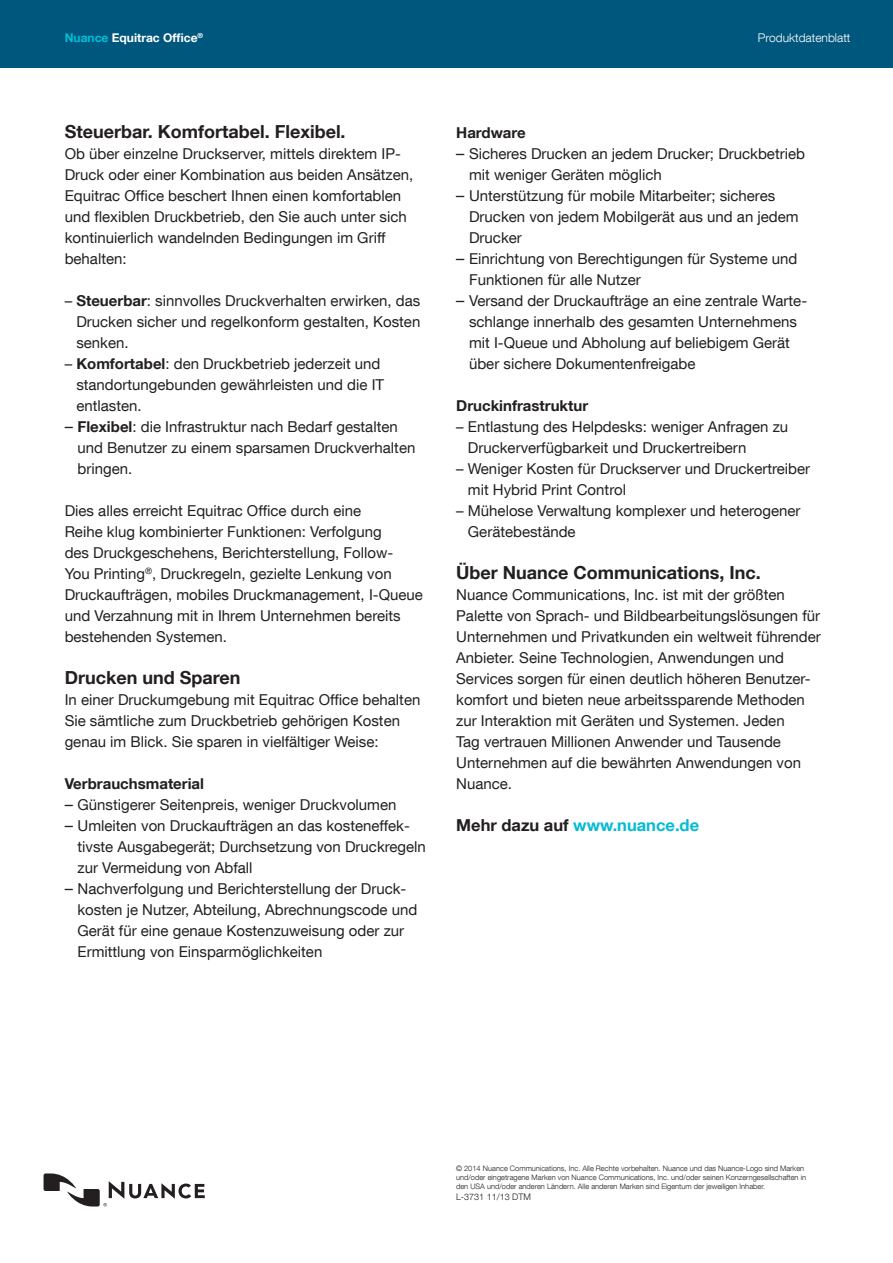
<style>
.page{position:relative;width:893px;height:1263px;background:#fff}
.page>*{position:absolute;margin:0;border:0;box-sizing:border-box;transform-origin:0 0}
.t1{font:700 18px "Helvetica Neue LT Com";color:#231f20}
.t2{font:700 16.5px "Helvetica Neue LT Com";color:#05bbd3}
.t3{font:15px/21px "Helvetica Neue LT Com";color:#231f20}
.t4{font:700 15px "Helvetica Neue LT Com";color:#231f20}
.t5{font:700 12px "Helvetica Neue LT Com";color:#fff}
.t6{font:300 12px "Helvetica Neue LT Com";color:#fff}
.t7{font:300 9px "Helvetica Neue LT Com";color:#231f20}
.t8{font:300 7.5px/9px "Helvetica Neue LT Com";color:#231f20}
.t9{font:700 7.05px "Helvetica Neue LT Com";color:#fff}
.s1{color:#00bfd7}
.s2{font-weight:700}
.s3{font-size:16.5px}
.s4{color:#231f20}
</style>
<div class="page">
<svg style="left:44px;top:1173px;width:161px;height:33px"></svg>
<div style="left:0;top:0;width:893px;height:68px;background:#00577d"></div>
<p class="t9" style="left:198px;top:31px;width:7px">®</p>
<p class="t5" style="left:65px;top:30px;width:134px"><span class="s1">Nuance</span> Equitrac Office</p>
<p class="t6" style="left:758px;top:31px;width:94px">Produktdatenblatt</p>
<p class="t1" style="left:65px;top:120px;width:282px">Steuerbar. Komfortabel. Flexibel.</p>
<p class="t3" style="left:65px;top:143px;width:350px">Ob über einzelne Druckserver, mittels direktem IP-Druck oder einer Kombination aus beiden Ansätzen, Equitrac Office beschert Ihnen einen komfortablen und flexiblen Druckbetrieb, den Sie auch unter sich kontinuierlich wandelnden Bedingungen im Griff behalten:</p>
<p class="t3" style="left:76px;top:290px;width:345px;text-align:justify;text-indent:-12px">– <span class="s2">Steuerbar</span>: sinnvolles Druckverhalten erwirken, das Drucken sicher und regelkonform gestalten, Kosten senken.</p>
<p class="t3" style="left:76px;top:353px;width:309px;text-indent:-12px">– <span class="s2">Komfortabel</span>: den Druckbetrieb jederzeit und standortungebunden gewährleisten und die IT entlasten.</p>
<p class="t3" style="left:78px;top:416px;width:339px;text-indent:-13px"><span class="s3">–</span> <span class="s2">Flexibel</span>: die Infrastruktur nach Bedarf gestalten und Benutzer zu einem sparsamen Druckverhalten bringen.</p>
<p class="t3" style="left:65px;top:500px;width:360px">Dies alles erreicht Equitrac Office durch eine<br>Reihe klug kombinierter Funktionen: Verfolgung<br>des Druckgeschehens, Berichterstellung, Follow-<br>You Printing<sup>®</sup>, Druckregeln, gezielte Lenkung von Druckaufträgen, mobiles Druckmanagement, I-Queue und Verzahnung mit in Ihrem Unternehmen bereits bestehenden Systemen.</p>
<p class="t1" style="left:65px;top:666px;width:177px">Drucken und Sparen</p>
<p class="t3" style="left:65px;top:689px;width:357px">In einer Druckumgebung mit Equitrac Office behalten<br>Sie sämtliche zum Druckbetrieb gehörigen Kosten genau im Blick. Sie sparen in vielfältiger Weise:</p>
<p class="t4" style="left:65px;top:774px;width:141px">Verbrauchsmaterial</p>
<p class="t3" style="left:65px;top:794px;width:333px"><span class="s3">–</span> Günstigerer Seitenpreis, weniger Druckvolumen</p>
<p class="t3" style="left:78px;top:815px;width:350px;text-indent:-13px"><span class="s3">–</span> Umleiten von Druckaufträgen an das kosteneffek&shy;tivste Ausgabegerät; Durchsetzung von Druckregeln zur Vermeidung von Abfall</p>
<p class="t3" style="left:78px;top:878px;width:341px;text-indent:-13px"><span class="s3">–</span> Nachverfolgung und Berichterstellung der Druck&shy;kosten je Nutzer, Abteilung, Abrechnungscode und Gerät für eine genaue Kostenzuweisung oder zur Ermittlung von Einsparmöglichkeiten</p>
<p class="t4" style="left:456px;top:123px;width:71px">Hardware</p>
<p class="t3" style="left:469px;top:143px;width:337px;text-indent:-13px"><span class="s3">–</span> Sicheres Drucken an jedem Drucker; Druckbetrieb mit weniger Geräten möglich</p>
<p class="t3" style="left:469px;top:185px;width:331px;text-indent:-13px"><span class="s3">–</span> Unterstützung für mobile Mitarbeiter; sicheres<br>Drucken von jedem Mobilgerät aus und an jedem<br>Drucker</p>
<p class="t3" style="left:469px;top:248px;width:330px;text-indent:-13px"><span class="s3">–</span> Einrichtung von Berechtigungen für Systeme und<br>Funktionen für alle Nutzer</p>
<p class="t3" style="left:469px;top:290px;width:340px;text-indent:-13px"><span class="s3">–</span> Versand der Druckaufträge an eine zentrale Warte&shy;schlange innerhalb des gesamten Unternehmens mit I-Queue und Abholung auf beliebigem Gerät über sichere Dokumentenfreigabe</p>
<p class="t4" style="left:456px;top:396px;width:133px">Druckinfrastruktur</p>
<p class="t3" style="left:468px;top:416px;width:322px;text-indent:-12px">– Entlastung des Helpdesks: weniger Anfragen zu<br>Druckerverfügbarkeit und Druckertreibern</p>
<p class="t3" style="left:468px;top:458px;width:344px;text-indent:-12px">– Weniger Kosten für Druckserver und Druckertreiber mit Hybrid Print Control</p>
<p class="t3" style="left:468px;top:500px;width:334px;text-indent:-12px">– Mühelose Verwaltung komplexer und heterogener<br>Gerätebestände</p>
<p class="t1" style="left:456px;top:561px;width:306px">Über Nuance Communications, Inc.</p>
<p class="t3" style="left:456px;top:584px;width:366px">Nuance Communications, Inc. ist mit der größten Palette von Sprach- und Bildbearbeitungslösungen für Unternehmen und Privatkunden ein weltweit führender Anbieter. Seine Technologien, Anwendungen und Services sorgen für einen deutlich höheren Benutzer&shy;komfort und bieten neue arbeitssparende Methoden zur Interaktion mit Geräten und Systemen. Jeden<br>Tag vertrauen Millionen Anwender und Tausende Unternehmen auf die bewährten Anwendungen von Nuance.</p>
<p class="t2" style="left:456px;top:815px;width:244px"><span class="s4">Mehr dazu auf</span> www.nuance.de</p>
<p class="t8" style="left:456px;top:1164px;width:352px">© 2014 Nuance Communications, Inc. Alle Rechte vorbehalten. Nuance und das Nuance-Logo sind Marken und/oder eingetragene Marken von Nuance Communications, Inc. und/oder seinen Konzerngesellschaften in den USA und/oder anderen Ländern. Alle anderen Marken sind Eigentum der jeweiligen Inhaber.</p>
<p class="t7" style="left:456px;top:1191px;width:76px">L-3731 11/13 DTM</p>
</div>
